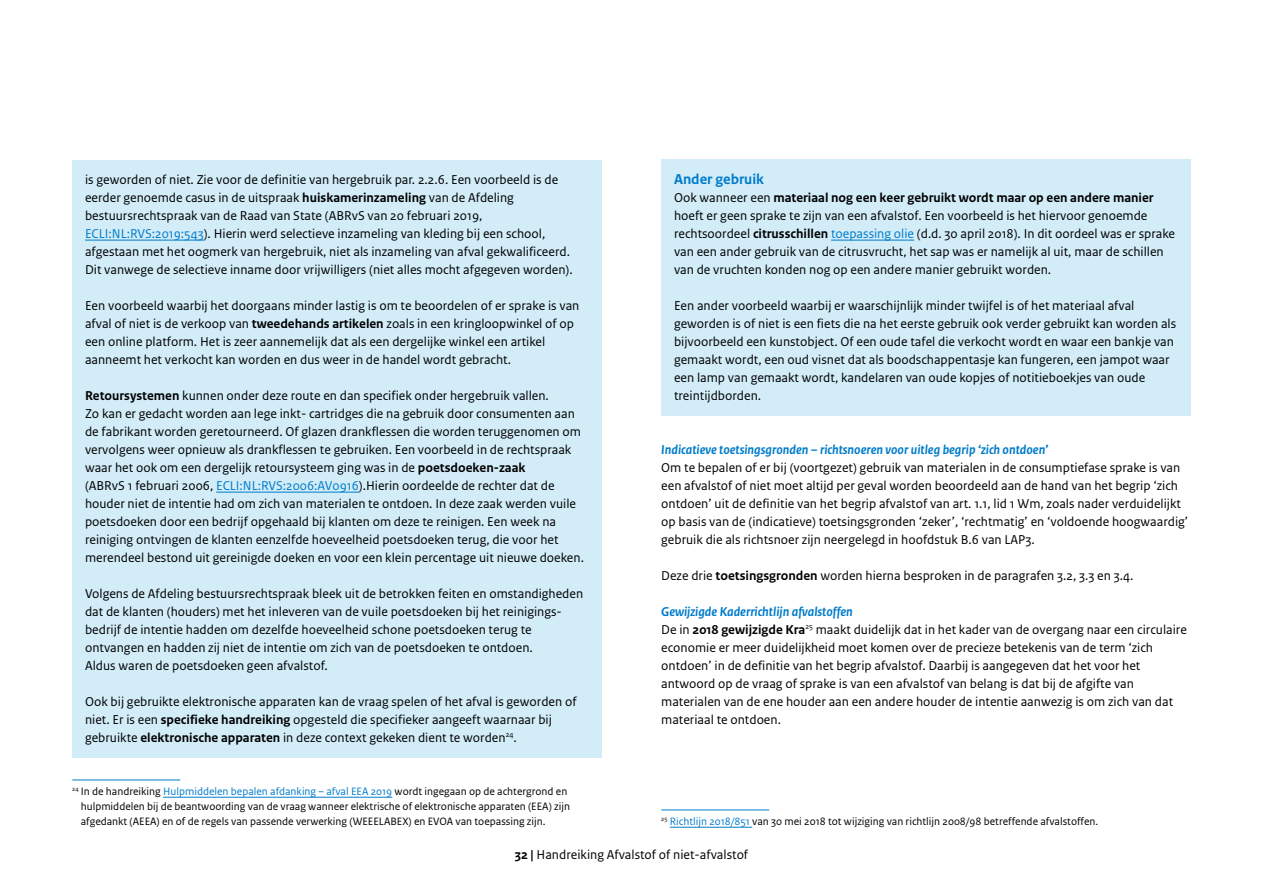
<style>
.page{position:relative;width:1263px;height:893px;background:#fff}
.page>*{position:absolute;margin:0;border:0;box-sizing:border-box;transform-origin:0 0}
.P_20_RO_Kader_Subkop{font:700 15px "Rijksoverheid Sans Text";color:#007ccb}
.P_21_RO_Kader_Broodtekst{font:13.5px/18px "Rijksoverheid Sans Text";color:#000}
.P_10_RO_Broodtekst_Sans{font:13.5px/18px "Rijksoverheid Sans Text";color:#000}
.H4_06_RO_Subalineakop_Sans{font:italic 700 13.5px "Rijksoverheid Sans Text";color:#007ccb}
.RO_Voetnoot{font:11.25px/15px "Rijksoverheid Sans Text";color:#000}
.s1{font-weight:700}
.s2{color:#007ccb}
</style>
<div class="page">
<div style="left:72px;top:160px;width:530px;height:129px;background:#d2ecf8"></div>
<hr style="left:85px;top:240px;width:119px;height:1px;background:#007ccb">
<div style="left:72px;top:286px;width:530px;height:93px;background:#d2ecf8"></div>
<div style="left:72px;top:376px;width:530px;height:201px;background:#d2ecf8"></div>
<hr style="left:216px;top:492px;width:143px;height:1px;background:#007ccb">
<div style="left:72px;top:574px;width:530px;height:111px;background:#d2ecf8"></div>
<div style="left:72px;top:682px;width:530px;height:75px;background:#d2ecf8"></div>
<hr style="left:72px;top:780px;width:108px;height:1px;background:#007ccb">
<hr style="left:163px;top:797px;width:229px;height:1px;background:#007ccb">
<div style="left:661px;top:159px;width:530px;height:40px;background:#d2ecf8"></div>
<div style="left:661px;top:178px;width:530px;height:111px;background:#d2ecf8"></div>
<hr style="left:831px;top:240px;width:83px;height:1px;background:#007ccb">
<div style="left:661px;top:286px;width:530px;height:129px;background:#d2ecf8"></div>
<hr style="left:661px;top:810px;width:108px;height:1px;background:#007ccb">
<hr style="left:670px;top:827px;width:82px;height:1px;background:#007ccb">
<p class="P_21_RO_Kader_Broodtekst" style="left:85px;top:171px;width:489px">is geworden of niet. Zie voor de definitie van hergebruik par. 2.2.6. Een voorbeeld is de eerder genoemde casus in de uitspraak <span class="s1">huiskamerinzameling</span> van de Afdeling bestuursrechtspraak van de Raad van State (ABRvS van 20 februari 2019, <span class="s2">ECLI:NL:RVS:2019:543</span>). Hierin werd selectieve inzameling van kleding bij een school, afgestaan met het oogmerk van hergebruik, niet als inzameling van afval gekwalificeerd.<br>Dit vanwege de selectieve inname door vrijwilligers (niet alles mocht afgegeven worden).</p>
<p class="P_21_RO_Kader_Broodtekst" style="left:85px;top:297px;width:496px">Een voorbeeld waarbij het doorgaans minder lastig is om te beoordelen of er sprake is van afval of niet is de verkoop van <span class="s1">tweedehands artikelen</span> zoals in een kringloopwinkel of op een online platform. Het is zeer aannemelijk dat als een dergelijke winkel een artikel aanneemt het verkocht kan worden en dus weer in de handel wordt gebracht.</p>
<p class="P_21_RO_Kader_Broodtekst" style="left:85px;top:387px;width:500px"><span class="s1">Retoursystemen</span> kunnen onder deze route en dan specifiek onder hergebruik vallen.<br>Zo kan er gedacht worden aan lege inkt- cartridges die na gebruik door consumenten aan de fabrikant worden geretourneerd. Of glazen drankflessen die worden teruggenomen om vervolgens weer opnieuw als drankflessen te gebruiken. Een voorbeeld in de rechtspraak waar het ook om een dergelijk retoursysteem ging was in de <span class="s1">poetsdoeken-zaak<br></span>(ABRvS 1 februari 2006, <span class="s2">ECLI:NL:RVS:2006:AV0916</span>).Hierin oordeelde de rechter dat de houder niet de intentie had om zich van materialen te ontdoen. In deze zaak werden vuile poetsdoeken door een bedrijf opgehaald bij klanten om deze te reinigen. Een week na reiniging ontvingen de klanten eenzelfde hoeveelheid poetsdoeken terug, die voor het merendeel bestond uit gereinigde doeken en voor een klein percentage uit nieuwe doeken.</p>
<p class="P_21_RO_Kader_Broodtekst" style="left:85px;top:585px;width:500px">Volgens de Afdeling bestuursrechtspraak bleek uit de betrokken feiten en omstandigheden dat de klanten (houders) met het inleveren van de vuile poetsdoeken bij het reinigings&shy;bedrijf de intentie hadden om dezelfde hoeveelheid schone poetsdoeken terug te ontvangen en hadden zij niet de intentie om zich van de poetsdoeken te ontdoen.<br>Aldus waren de poetsdoeken geen afvalstof.</p>
<p class="P_21_RO_Kader_Broodtekst" style="left:85px;top:693px;width:493px">Ook bij gebruikte elektronische apparaten kan de vraag spelen of het afval is geworden of niet. Er is een <span class="s1">specifieke handreiking</span> opgesteld die specifieker aangeeft waarnaar bij gebruikte <span class="s1">elektronische apparaten</span> in deze context gekeken dient te worden<sup>24</sup>.</p>
<p class="RO_Voetnoot" style="left:81px;top:784px;width:491px;text-indent:-9px"><sup>24</sup> In de handreiking <span class="s2">Hulpmiddelen bepalen afdanking – afval EEA 2019</span> wordt ingegaan op de achtergrond en hulpmiddelen bij de beantwoording van de vraag wanneer elektrische of elektronische apparaten (EEA) zijn afgedankt (AEEA) en of de regels van passende verwerking (WEEELABEX) en EVOA van toepassing zijn.</p>
<p class="P_20_RO_Kader_Subkop" style="left:674px;top:170px;width:92px">Ander gebruik</p>
<p class="P_21_RO_Kader_Broodtekst" style="left:674px;top:189px;width:503px">Ook wanneer een <span class="s1">materiaal nog een keer gebruikt wordt maar op een andere manier </span>hoeft er geen sprake te zijn van een afvalstof. Een voorbeeld is het hiervoor genoemde rechtsoordeel <span class="s1">citrusschillen</span> <span class="s2">toepassing olie</span> (d.d. 30 april 2018). In dit oordeel was er sprake van een ander gebruik van de citrusvrucht, het sap was er namelijk al uit, maar de schillen van de vruchten konden nog op een andere manier gebruikt worden.</p>
<p class="P_21_RO_Kader_Broodtekst" style="left:674px;top:297px;width:504px">Een ander voorbeeld waarbij er waarschijnlijk minder twijfel is of het materiaal afval geworden is of niet is een fiets die na het eerste gebruik ook verder gebruikt kan worden als bijvoorbeeld een kunstobject. Of een oude tafel die verkocht wordt en waar een bankje van gemaakt wordt, een oud visnet dat als boodschappentasje kan fungeren, een jampot waar een lamp van gemaakt wordt, kandelaren van oude kopjes of notitieboekjes van oude treintijdborden.</p>
<p class="H4_06_RO_Subalineakop_Sans" style="left:661px;top:442px;width:389px">Indicatieve toetsingsgronden – richtsnoeren voor uitleg begrip ‘zich ontdoen’</p>
<p class="P_10_RO_Broodtekst_Sans" style="left:661px;top:459px;width:528px">Om te bepalen of er bij (voortgezet) gebruik van materialen in de consumptiefase sprake is van een afvalstof of niet moet altijd per geval worden beoordeeld aan de hand van het begrip ‘zich ontdoen’ uit de definitie van het begrip afvalstof van art. 1.1, lid 1 Wm, zoals nader verduidelijkt op basis van de (indicatieve) toetsingsgronden ‘zeker’, ‘rechtmatig’ en ‘voldoende hoogwaardig’ gebruik die als richtsnoer zijn neergelegd in hoofdstuk B.6 van LAP3.</p>
<p class="P_10_RO_Broodtekst_Sans" style="left:661px;top:567px;width:474px">Deze drie <span class="s1">toetsingsgronden</span> worden hierna besproken in de paragrafen 3.2, 3.3 en 3.4.</p>
<p class="H4_06_RO_Subalineakop_Sans" style="left:661px;top:604px;width:193px">Gewijzigde Kaderrichtlijn afvalstoffen</p>
<p class="P_10_RO_Broodtekst_Sans" style="left:661px;top:621px;width:527px">De in <span class="s1">2018 gewijzigde Kra</span><sup>25</sup> maakt duidelijk dat in het kader van de overgang naar een circulaire economie er meer duidelijkheid moet komen over de precieze betekenis van de term ‘zich ontdoen’ in de definitie van het begrip afvalstof. Daarbij is aangegeven dat het voor het antwoord op de vraag of sprake is van een afvalstof van belang is dat bij de afgifte van materialen van de ene houder aan een andere houder de intentie aanwezig is om zich van dat materiaal te ontdoen.</p>
<p class="RO_Voetnoot" style="left:661px;top:814px;width:438px"><sup>25</sup> <span class="s2">Richtlijn 2018/851</span> van 30 mei 2018 tot wijziging van richtlijn 2008/98 betreffende afvalstoffen.</p>
<p class="P_21_RO_Kader_Broodtekst" style="left:515px;top:846px;width:235px"><span class="s1">32 |</span> Handreiking Afvalstof of niet-afvalstof</p>
</div>
